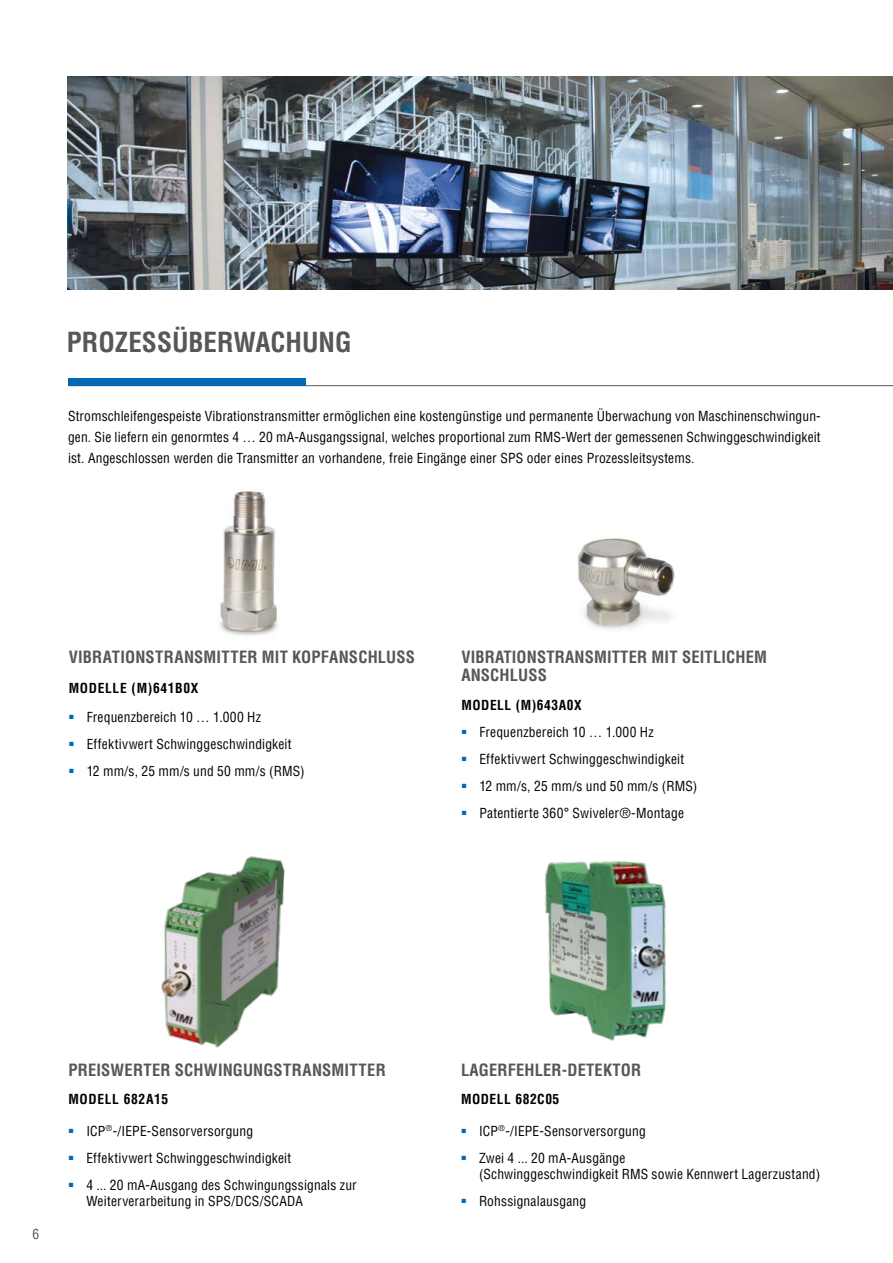
<style>
.page{position:relative;width:893px;height:1263px;background:#fff}
.page>*{position:absolute;margin:0;border:0;box-sizing:border-box;transform-origin:0 0}
.t1{font:700 condensed 27px "Helvetica LT Pro";color:#575756}
.t2{font:700 condensed 16.5px/18px "Helvetica LT Pro";letter-spacing:.01em;color:#575756}
.t3{font:condensed 13.5px/21px "Helvetica LT Pro";letter-spacing:.015em;color:#000}
.t4{font:700 condensed 13.5px "Helvetica LT Pro";letter-spacing:.05em;color:#000}
.t5{font:condensed 13.5px "Helvetica LT Pro";color:#575756}
</style>
<div class="page">
<hr style="left:69px;top:385px;width:824px;height:1px;background:#575756">
<div style="left:68px;top:378px;width:237px;height:8px;background:#0069b4"></div>
<img style="left:68px;top:77px;width:825px;height:212px">
<img style="left:161px;top:856px;width:124px;height:192px">
<img style="left:545px;top:861px;width:121px;height:180px">
<img style="left:220px;top:491px;width:58px;height:145px">
<img style="left:577px;top:538px;width:98px;height:92px">
<h1 class="t1" style="left:67px;top:324px;width:286px">PROZESSÜBERWACHUNG</h1>
<p class="t3" style="left:68px;top:406px;width:754px;text-align:justify">Stromschleifengespeiste Vibrationstransmitter ermöglichen eine kostengünstige und permanente Überwachung von Maschinenschwingun&shy;gen. Sie liefern ein genormtes 4 … 20 mA-Ausgangssignal, welches proportional zum RMS-Wert der gemessenen Schwinggeschwindigkeit ist. Angeschlossen werden die Transmitter an vorhandene, freie Eingänge einer SPS oder eines Prozessleitsystems.</p>
<p class="t2" style="left:69px;top:648px;width:348px">VIBRATIONSTRANSMITTER MIT KOPFANSCHLUSS</p>
<p class="t4" style="left:69px;top:679px;width:131px">MODELLE (M)641B0X</p>
<p class="t3" style="left:69px;top:706px;width:194px"><sup>■</sup> Frequenzbereich 10 … 1.000 Hz</p>
<p class="t3" style="left:69px;top:733px;width:224px"><sup>■</sup> Effektivwert Schwinggeschwindigkeit</p>
<p class="t3" style="left:69px;top:760px;width:237px"><sup>■</sup> 12 mm/s, 25 mm/s und 50 mm/s (RMS)</p>
<p class="t2" style="left:461px;top:648px;width:307px">VIBRATIONSTRANSMITTER MIT SEITLICHEM<br>ANSCHLUSS</p>
<p class="t4" style="left:461px;top:696px;width:122px">MODELL (M)643A0X</p>
<p class="t3" style="left:461px;top:721px;width:194px"><sup>■</sup> Frequenzbereich 10 … 1.000 Hz</p>
<p class="t3" style="left:461px;top:748px;width:224px"><sup>■</sup> Effektivwert Schwinggeschwindigkeit</p>
<p class="t3" style="left:461px;top:775px;width:237px"><sup>■</sup> 12 mm/s, 25 mm/s und 50 mm/s (RMS)</p>
<p class="t3" style="left:461px;top:802px;width:224px"><sup>■</sup> Patentierte 360° Swiveler®-Montage</p>
<p class="t5" style="left:32px;top:1225px;width:8px">6</p>
<p class="t2" style="left:68px;top:1060px;width:319px">PREISWERTER SCHWINGUNGSTRANSMITTER</p>
<p class="t4" style="left:68px;top:1090px;width:101px">MODELL 682A15</p>
<p class="t3" style="left:68px;top:1120px;width:186px"><sup>■</sup> ICP<sup>®</sup>-/IEPE-Sensorversorgung</p>
<p class="t3" style="left:68px;top:1147px;width:224px"><sup>■</sup> Effektivwert Schwinggeschwindigkeit</p>
<p class="t3" style="left:86px;top:1176px;width:272px;line-height:16.5px;text-indent:-18px"><sup>■</sup> 4 ... 20 mA-Ausgang des Schwingungssignals zur<br>Weiterverarbeitung in SPS/DCS/SCADA</p>
<p class="t2" style="left:461px;top:1060px;width:182px">LAGERFEHLER-DETEKTOR</p>
<p class="t4" style="left:461px;top:1090px;width:100px">MODELL 682C05</p>
<p class="t3" style="left:461px;top:1120px;width:186px"><sup>■</sup> ICP<sup>®</sup>-/IEPE-Sensorversorgung</p>
<p class="t3" style="left:479px;top:1149px;width:343px;line-height:16.5px;text-indent:-18px"><sup>■</sup> Zwei 4 ... 20 mA-Ausgänge<br>(Schwinggeschwindigkeit RMS sowie Kennwert Lagerzustand)</p>
<p class="t3" style="left:461px;top:1190px;width:127px"><sup>■</sup> Rohssignalausgang</p>
</div>
